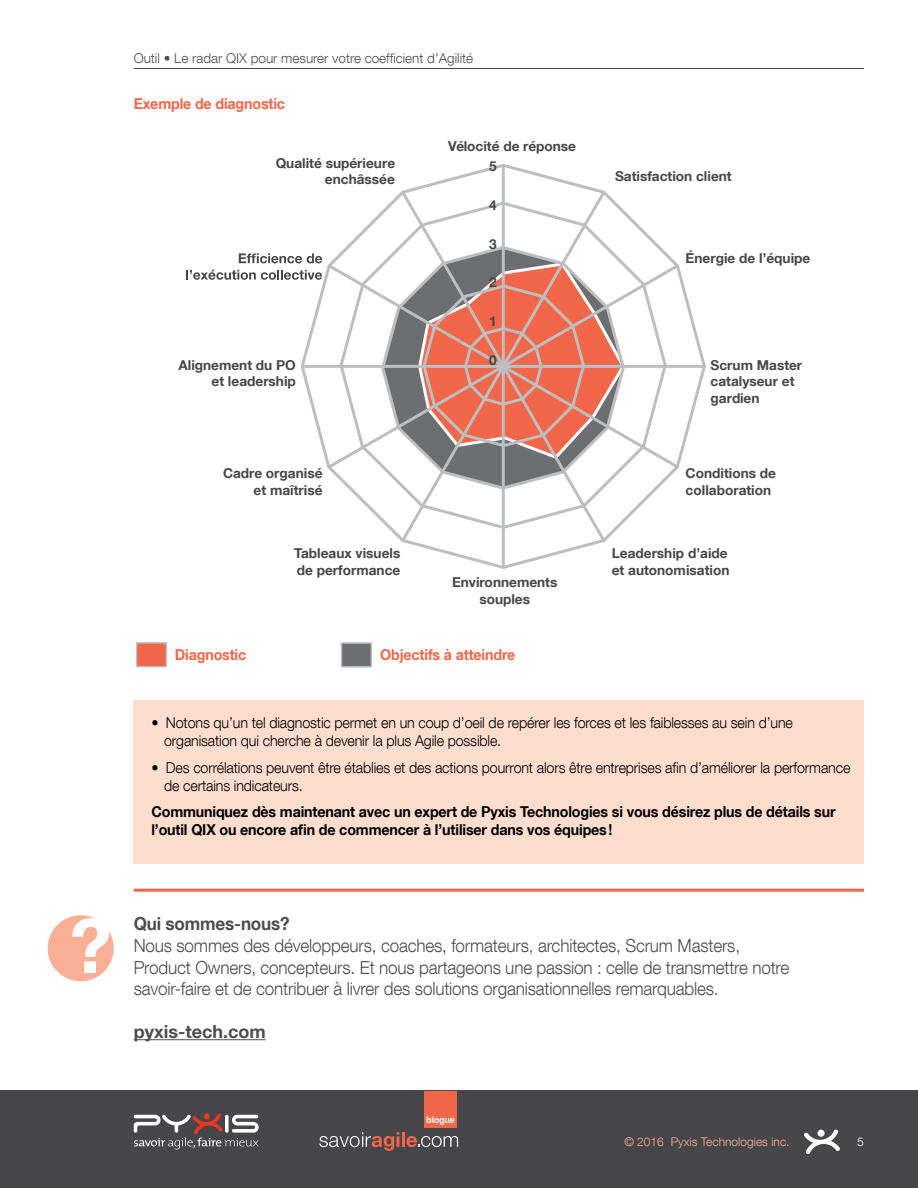
<style>
.page{position:relative;width:918px;height:1188px;background:#fff}
.page>*{position:absolute;margin:0;border:0;box-sizing:border-box;transform-origin:0 0}
.t1{font:700 75px "Helvetica Neue LT Com";color:#fff}
.t2{font:300 18px/21.6px "Helvetica Neue LT Com";letter-spacing:-.01em;color:#4d4d4f;scale:.95 1}
.t3{font:700 18px "Helvetica Neue LT Com";letter-spacing:-.01em;color:#4d4d4f;scale:.95 1}
.t4{font:700 18px "Helvetica Neue LT Com";letter-spacing:-.01em;color:#4d4d4f}
.t5{font:300 15px/18px "Helvetica Neue LT Com";letter-spacing:-.01em;color:#000;scale:.95 1}
.t6{font:700 15px/18px "Helvetica Neue LT Com";letter-spacing:-.01em;color:#000;scale:.95 1}
.t7{font:700 15px "Helvetica Neue LT Com";letter-spacing:-.01em;color:#f26649;scale:.95 1}
.t8{font:700 13.65px/16.4px "Helvetica Neue LT Com";color:#474648}
.t9{font:300 13.5px "Helvetica Neue LT Com";color:#4d4d4f}
.t10{font:300 12px "Helvetica Neue LT Com";color:#f9af95}
.t11{font:300 12px "Helvetica Neue LT Com";color:#fff}
.t12{font:700 9.15px "Helvetica LT Std";letter-spacing:-.02em;color:#fff}
</style>
<div class="page">
<div style="left:0;top:1091px;width:918px;height:97px;background:#474648"></div>
<hr style="left:134px;top:68px;width:730px;height:1px;background:#474648">
<svg style="left:804px;top:1130px;width:36px;height:24px"></svg>
<div style="left:817px;top:1129px;width:8px;height:8px;background:#fff;border-radius:50%"></div>
<svg style="left:134px;top:1113px;width:125px;height:36px"></svg>
<div style="left:204px;top:1113px;width:6px;height:7px;background:#ef3524;border-radius:50%"></div>
<div style="left:425px;top:1091px;width:32px;height:37px;background:#f26649"></div>
<svg style="left:319px;top:1132px;width:80px;height:19px"></svg>
<hr style="left:402px;top:1132px;width:3px;height:15px;background:#f26649">
<svg style="left:406px;top:1136px;width:52px;height:11px"></svg>
<hr style="left:134px;top:1039px;width:132px;height:1px;background:#4d4d4f">
<div style="left:48px;top:915px;width:66px;height:66px;background:#f9af95;border-radius:50%"></div>
<hr style="left:134px;top:889px;width:730px;height:3px;background:#f26649">
<div style="left:134px;top:700px;width:730px;height:164px;background:#fdddce"></div>
<svg style="left:299px;top:163px;width:407px;height:406px"></svg>
<svg style="left:239px;top:253px;width:83px;height:10px"></svg>
<svg style="left:186px;top:270px;width:136px;height:10px"></svg>
<div style="left:341px;top:642px;width:31px;height:26px;background:#6d6e71;border:2px solid #bcbec0"></div>
<div style="left:136px;top:642px;width:31px;height:25px;background:#f26649;border:2px solid #bcbec0"></div>
<p class="t9" style="left:134px;top:50px;width:341px">Outil • Le radar QIX pour mesurer votre coefficient d’Agilité</p>
<p class="t7" style="left:134px;top:94px;width:161px">Exemple de diagnostic</p>
<p class="t8" style="left:276px;top:154px;width:121px;text-align:right">Qualité supérieure enchâssée</p>
<p class="t8" style="left:178px;top:357px;width:119px;text-align:right">Alignement du PO et leadership</p>
<p class="t8" style="left:223px;top:467px;width:101px;text-align:right">Cadre organisé et maîtrisé</p>
<p class="t8" style="left:294px;top:547px;width:108px">Tableaux visuels de performance</p>
<p class="t8" style="left:448px;top:138px;width:130px">Vélocité de réponse</p>
<p class="t8" style="left:489px;top:159px;width:9px">5</p>
<p class="t8" style="left:489px;top:198px;width:9px">4</p>
<p class="t8" style="left:489px;top:237px;width:9px">3</p>
<p class="t8" style="left:489px;top:275px;width:9px">2</p>
<p class="t8" style="left:489px;top:314px;width:9px">1</p>
<p class="t8" style="left:489px;top:353px;width:9px">0</p>
<p class="t8" style="left:452px;top:574px;width:107px;text-align:center">Environnements souples</p>
<p class="t7" style="left:175px;top:645px;width:77px">Diagnostic</p>
<p class="t7" style="left:380px;top:645px;width:144px">Objectifs à atteindre</p>
<p class="t8" style="left:615px;top:167px;width:118px">Satisfaction client</p>
<p class="t8" style="left:686px;top:250px;width:126px">Énergie de l’équipe</p>
<p class="t8" style="left:711px;top:358px;width:93px">Scrum Master catalyseur et gardien</p>
<p class="t8" style="left:686px;top:465px;width:92px">Conditions de collaboration</p>
<p class="t8" style="left:612px;top:545px;width:119px">Leadership d’aide et autonomisation</p>
<p class="t5" style="left:164px;top:714px;width:663px;text-indent:-13px">• Notons qu’un tel diagnostic permet en un coup d’oeil de repérer les forces et les faiblesses au sein d’une organisation qui cherche à devenir la plus Agile possible.</p>
<p class="t5" style="left:164px;top:758px;width:724px;text-indent:-13px">• Des corrélations peuvent être établies et des actions pourront alors être entreprises afin d’améliorer la performance de certains indicateurs.</p>
<p class="t6" style="left:151px;top:803px;width:722px">Communiquez dès maintenant avec un expert de Pyxis Technologies si vous désirez plus de détails sur l’outil QIX ou encore afin de commencer à l’utiliser dans vos équipes !</p>
<h1 class="t1" style="left:70px;top:903px;width:43px">?</h1>
<h2 class="t3" style="left:134px;top:913px;width:166px">Qui sommes-nous?</h2>
<p class="t2" style="left:134px;top:934px;width:692px">Nous sommes des développeurs, coaches, formateurs, architectes, Scrum Masters,<br>Product Owners, concepteurs. Et nous partageons une passion : celle de transmettre notre savoir-faire et de contribuer à livrer des solutions organisationnelles remarquables.</p>
<h2 class="t4" style="left:134px;top:1021px;width:133px">pyxis-tech.com</h2>
<p class="t12" style="left:426px;top:1117px;width:30px">blogue</p>
<p class="t10" style="left:624px;top:1137px;width:167px">© 2016 Pyxis Technologies inc.</p>
<p class="t11" style="left:857px;top:1137px;width:8px">5</p>
</div>
